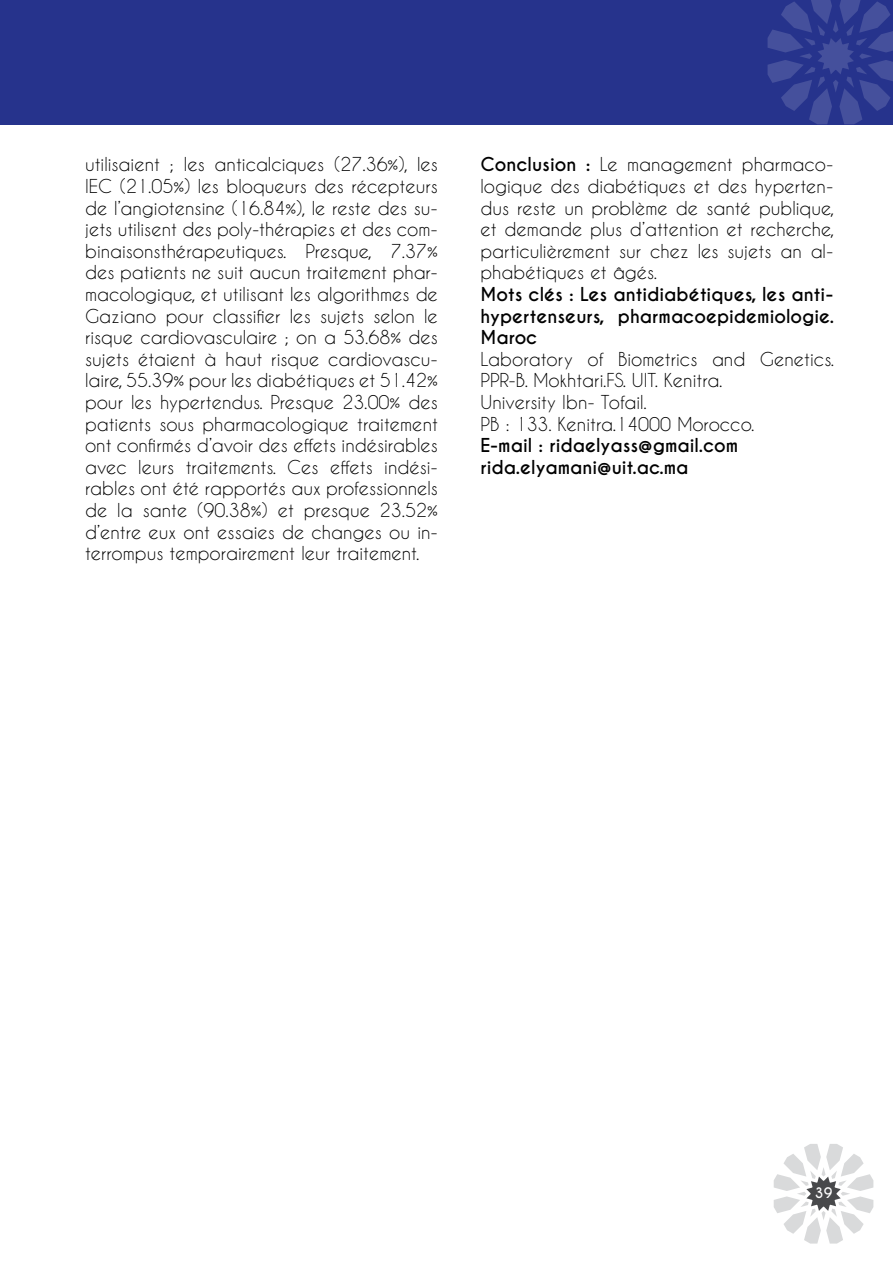
<style>
.page{position:relative;width:893px;height:1263px;background:#fff}
.page>*{position:absolute;margin:0;border:0;box-sizing:border-box;transform-origin:0 0}
.t1{font:18px/21.6px "Caviar Dreams";color:#000;text-align:justify}
.t2{font:700 18px/21.6px "Caviar Dreams";color:#000;text-align:justify}
.t3{font:700 13.65px "Caviar Dreams";color:#fff}
.s1{font-weight:700}
</style>
<div class="page">
<div style="left:0;top:0;width:893px;height:124px;background:#26338c"></div>
<svg style="left:767px;top:0;width:126px;height:124px"></svg>
<svg style="left:774px;top:1144px;width:99px;height:99px"></svg>
<p class="t1" style="left:85px;top:153px;width:354px">utilisaient ; les anticalciques (27.36%), les IEC (21.05%) les bloqueurs des récepteurs de l’angiotensine (16.84%), le reste des su&shy;jets utilisent des poly-thérapies et des com&shy;binaisonsthérapeutiques. Presque, 7.37% des patients ne suit aucun traitement phar&shy;macologique, et utilisant les algorithmes de Gaziano pour classifier les sujets selon le risque cardiovasculaire ; on a 53.68% des sujets étaient à haut risque cardiovascu&shy;laire, 55.39% pour les diabétiques et 51.42% pour les hypertendus. Presque 23.00% des patients sous pharmacologique traitement ont confirmés d’avoir des effets indésirables avec leurs traitements. Ces effets indési&shy;rables ont été rapportés aux professionnels de la sante (90.38%) et presque 23.52% d’entre eux ont essaies de changes ou in&shy;terrompus temporairement leur traitement.</p>
<p class="t1" style="left:480px;top:153px;width:355px"><span class="s1">Conclusion :</span> Le management pharmaco&shy;logique des diabétiques et des hyperten&shy;dus reste un problème de santé publique, et demande plus d’attention et recherche, particulièrement sur chez les sujets an al&shy;phabétiques et âgés.</p>
<p class="t2" style="left:480px;top:284px;width:355px">Mots clés : Les antidiabétiques, les anti&shy;hypertenseurs, pharmacoepidemiologie.<br>Maroc</p>
<p class="t1" style="left:480px;top:348px;width:355px;text-align:left">Laboratory of Biometrics and Genetics.<br>PPR-B. Mokhtari.FS. UIT. Kenitra.<br>University Ibn- Tofail.<br>PB : 133. Kenitra.14000 Morocco.</p>
<p class="t2" style="left:480px;top:435px;width:259px">E-mail : ridaelyass@gmail.com rida.elyamani@uit.ac.ma</p>
<p class="t3" style="left:815px;top:1185px;width:19px">39</p>
</div>
